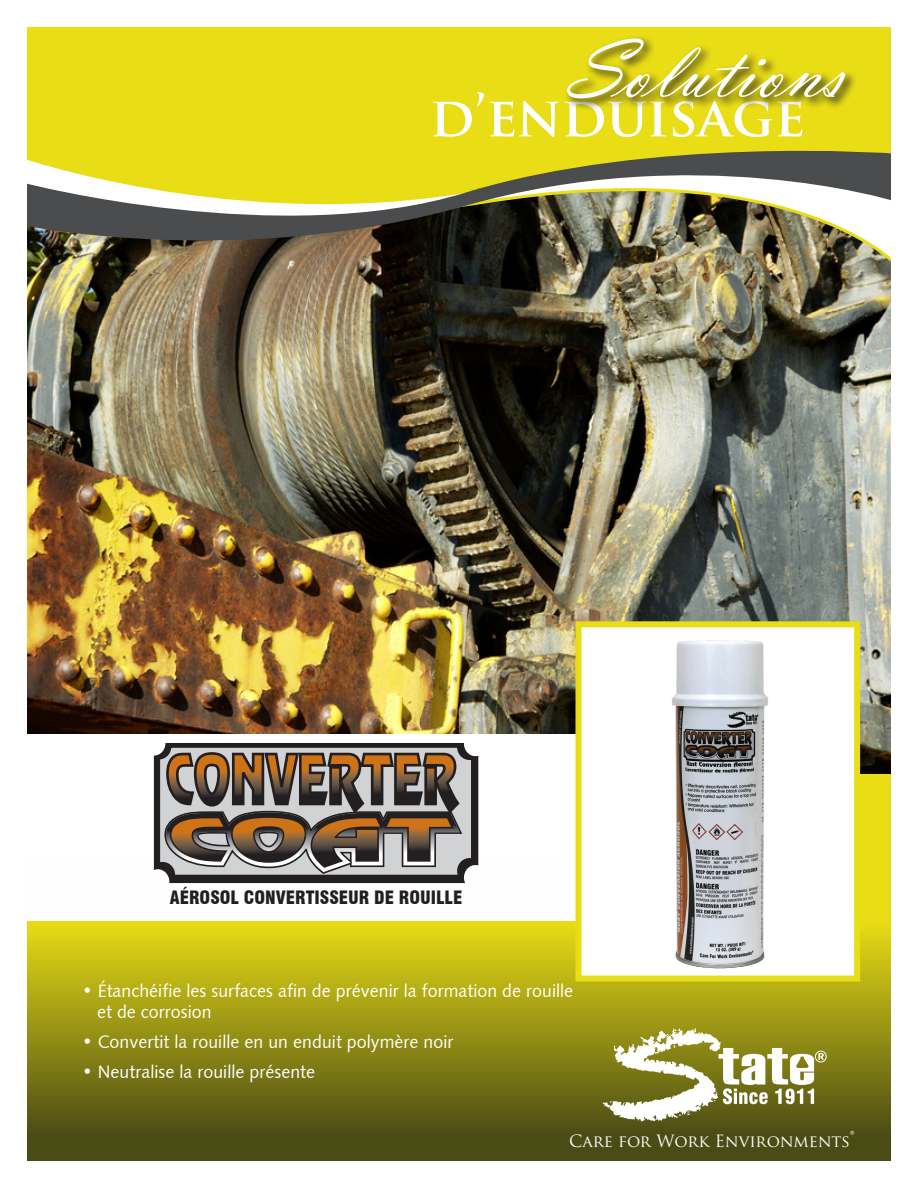
<style>
.page{position:relative;width:918px;height:1188px;background:#fff}
.page>*{position:absolute;margin:0;border:0;box-sizing:border-box;transform-origin:0 0}
.t1{font:85.5px "Vladimir Scr D";color:#fff}
.t2{font:700 54px "Trajan Pro";color:#fff}
.t3{font:18px "Humanist 531 BT Roman A";color:#fff}
.t4{font:900 condensed 18px "Swiss 721 BT";color:#231f20}
.t5{font:16.5px "Trajan Pro";color:#fff}
.s1{font-size:21px}
</style>
<div class="page">
<img style="left:27px;top:270px;width:864px;height:503px">
<div style="left:27px;top:734px;width:553px;height:187px;background:#fff"></div>
<svg style="left:27px;top:862px;width:864px;height:299px;background:#9d9933"></svg>
<svg style="left:154px;top:743px;width:324px;height:140px;background:#393636"></svg>
<svg style="left:159px;top:746px;width:313px;height:130px;background:#897a6d"></svg>
<div style="left:27px;top:27px;width:864px;height:109px;background:#e9dd15"></div>
<img style="left:27px;top:136px;width:864px;height:134px">
<div style="left:564px;top:35px;width:293px;height:76px;background:#231f20;opacity:.75"></div>
<div style="left:578px;top:624px;width:279px;height:355px;background:#fff"></div>
<img style="left:672px;top:640px;width:96px;height:329px">
<div style="left:575px;top:621px;width:285px;height:361px;border:6px solid #e9dd15"></div>
<svg style="left:603px;top:1028px;width:224px;height:93px"></svg>
<p class="t1" style="left:567px;top:20px;width:279px">Solutions</p>
<p class="t2" style="left:430px;top:83px;width:377px">D’ENDUISAGE</p>
<p class="t4" style="left:170px;top:886px;width:294px">AÉROSOL CONVERTISSEUR DE ROUILLE</p>
<p class="t3" style="left:82px;top:980px;width:493px">• Étanchéifie les surfaces afin de prévenir la formation de rouille</p>
<p class="t3" style="left:97px;top:1001px;width:116px">et de corrosion</p>
<p class="t3" style="left:82px;top:1031px;width:373px">• Convertit la rouille en un enduit polymère noir</p>
<p class="t3" style="left:82px;top:1061px;width:235px">• Neutralise la rouille présente</p>
<p class="t5" style="left:569px;top:1130px;width:287px">Care for Work Environments<span class="s1">®</span></p>
</div>
